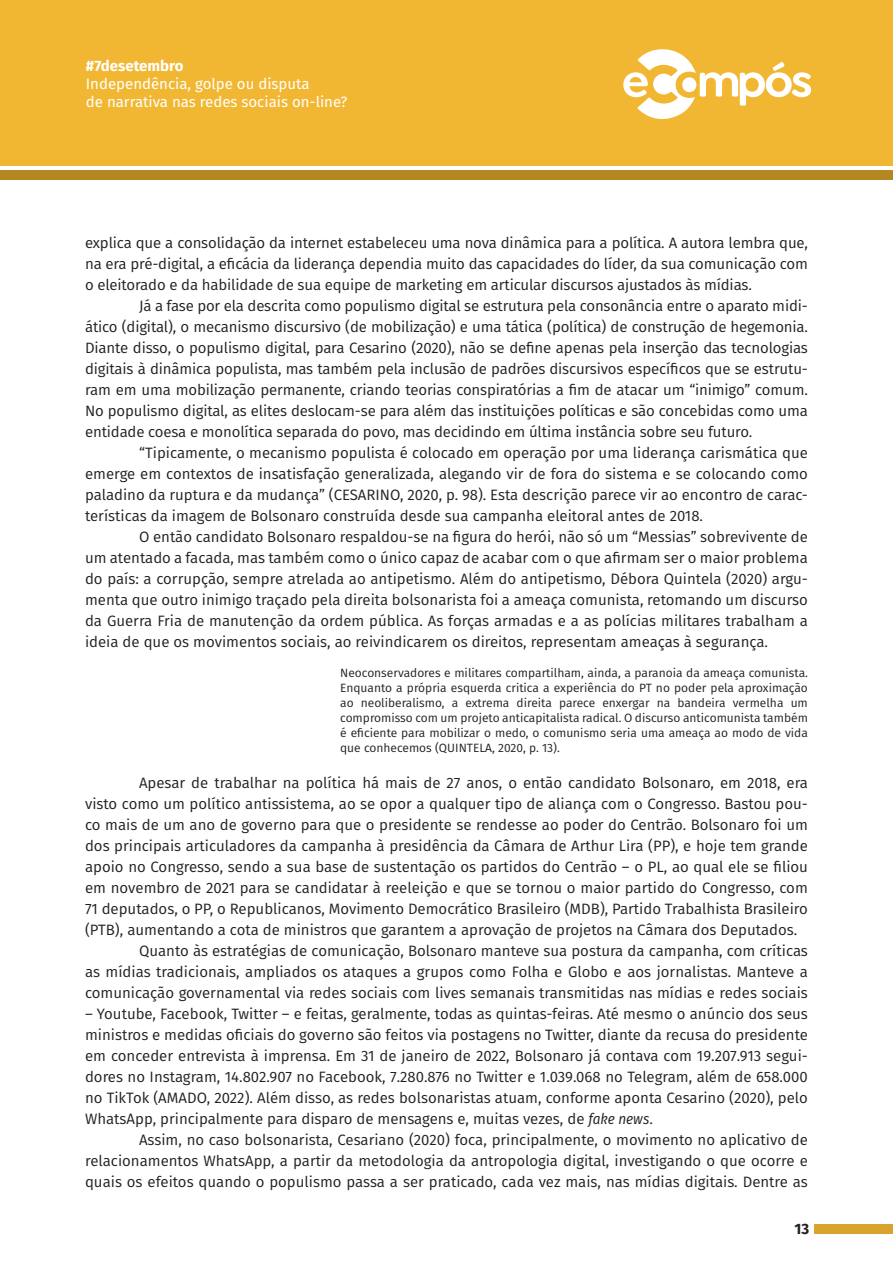
<style>
.page{position:relative;width:893px;height:1263px;background:#fff}
.page>*{position:absolute;margin:0;border:0;box-sizing:border-box;transform-origin:0 0}
.Texto{font:15px/21px "Fira Sans";color:#231f20;text-align:justify}
.t1{font:15px/18px "Fira Sans";color:#fff}
.t2{font:700 15px "Fira Sans";color:#fff}
.t3{font:700 15px "Fira Sans";color:#231f20}
.Citação__3_Linhas{font:12px/15px "Fira Sans";color:#231f20;text-align:justify}
.s1{font-family:"Fira Sans Condensed";font-style:italic}
</style>
<div class="page">
<div style="left:0;top:0;width:893px;height:166px;background:#f2b732"></div>
<div style="left:0;top:170px;width:893px;height:10px;background:#b48723"></div>
<div style="left:814px;top:1224px;width:79px;height:9px;background:#d9a42c"></div>
<svg style="left:623px;top:49px;width:188px;height:70px"></svg>
<p class="t2" style="left:86px;top:53px;width:99px">#7desetembro</p>
<p class="t1" style="left:86px;top:75px;width:263px">Independência, golpe ou disputa<br>de narrativa nas redes sociais on-line?</p>
<p class="Texto" style="left:85px;top:232px;width:724px">explica que a consolidação da internet estabeleceu uma nova dinâmica para a política. A autora lembra que, na era pré-digital, a eficácia da liderança dependia muito das capacidades do líder, da sua comunicação com o eleitorado e da habilidade de sua equipe de marketing em articular discursos ajustados às mídias.</p>
<p class="Texto" style="left:85px;top:295px;width:724px;text-indent:54px">Já a fase por ela descrita como populismo digital se estrutura pela consonância entre o aparato midi&shy;ático (digital), o mecanismo discursivo (de mobilização) e uma tática (política) de construção de hegemonia.<br>Diante disso, o populismo digital, para Cesarino (2020), não se define apenas pela inserção das tecnologias digitais à dinâmica populista, mas também pela inclusão de padrões discursivos específicos que se estrutu&shy;ram em uma mobilização permanente, criando teorias conspiratórias a fim de atacar um “inimigo” comum.<br>No populismo digital, as elites deslocam-se para além das instituições políticas e são concebidas como uma entidade coesa e monolítica separada do povo, mas decidindo em última instância sobre seu futuro.</p>
<p class="Texto" style="left:85px;top:442px;width:724px;text-indent:54px">“Tipicamente, o mecanismo populista é colocado em operação por uma liderança carismática que emerge em contextos de insatisfação generalizada, alegando vir de fora do sistema e se colocando como paladino da ruptura e da mudança” (CESARINO, 2020, p. 98). Esta descrição parece vir ao encontro de carac&shy;terísticas da imagem de Bolsonaro construída desde sua campanha eleitoral antes de 2018.</p>
<p class="Texto" style="left:85px;top:526px;width:724px;text-indent:54px">O então candidato Bolsonaro respaldou-se na figura do herói, não só um “Messias” sobrevivente de um atentado a facada, mas também como o único capaz de acabar com o que afirmam ser o maior problema do país: a corrupção, sempre atrelada ao antipetismo. Além do antipetismo, Débora Quintela (2020) argu&shy;menta que outro inimigo traçado pela direita bolsonarista foi a ameaça comunista, retomando um discurso da Guerra Fria de manutenção da ordem pública. As forças armadas e a as polícias militares trabalham a ideia de que os movimentos sociais, ao reivindicarem os direitos, representam ameaças à segurança.</p>
<p class="Citação__3_Linhas" style="left:340px;top:665px;width:469px">Neoconservadores e militares compartilham, ainda, a paranoia da ameaça comunista.<br>Enquanto a própria esquerda critica a experiência do PT no poder pela aproximação ao neoliberalismo, a extrema direita parece enxergar na bandeira vermelha um compromisso com um projeto anticapitalista radical. O discurso anticomunista também é eficiente para mobilizar o medo, o comunismo seria uma ameaça ao modo de vida que conhecemos (QUINTELA, 2020, p. 13).</p>
<p class="Texto" style="left:85px;top:772px;width:724px;text-indent:54px">Apesar de trabalhar na política há mais de 27 anos, o então candidato Bolsonaro, em 2018, era visto como um político antissistema, ao se opor a qualquer tipo de aliança com o Congresso. Bastou pou&shy;co mais de um ano de governo para que o presidente se rendesse ao poder do Centrão. Bolsonaro foi um dos principais articuladores da campanha à presidência da Câmara de Arthur Lira (PP), e hoje tem grande apoio no Congresso, sendo a sua base de sustentação os partidos do Centrão – o PL, ao qual ele se filiou em novembro de 2021 para se candidatar à reeleição e que se tornou o maior partido do Congresso, com 71 deputados, o PP, o Republicanos, Movimento Democrático Brasileiro (MDB), Partido Trabalhista Brasileiro (PTB), aumentando a cota de ministros que garantem a aprovação de projetos na Câmara dos Deputados.</p>
<p class="Texto" style="left:85px;top:940px;width:724px;text-indent:54px">Quanto às estratégias de comunicação, Bolsonaro manteve sua postura da campanha, com críticas as mídias tradicionais, ampliados os ataques a grupos como Folha e Globo e aos jornalistas. Manteve a comunicação governamental via redes sociais com lives semanais transmitidas nas mídias e redes sociais</p>
<p class="Texto" style="left:85px;top:1003px;width:724px">– Youtube, Facebook, Twitter – e feitas, geralmente, todas as quintas-feiras. Até mesmo o anúncio dos seus ministros e medidas oficiais do governo são feitos via postagens no Twitter, diante da recusa do presidente em conceder entrevista à imprensa. Em 31 de janeiro de 2022, Bolsonaro já contava com 19.207.913 segui&shy;dores no Instagram, 14.802.907 no Facebook, 7.280.876 no Twitter e 1.039.068 no Telegram, além de 658.000 no TikTok (AMADO, 2022). Além disso, as redes bolsonaristas atuam, conforme aponta Cesarino (2020), pelo WhatsApp, principalmente para disparo de mensagens e, muitas vezes, de <span class="s1">fake news</span>.</p>
<p class="Texto" style="left:85px;top:1129px;width:724px;text-indent:54px">Assim, no caso bolsonarista, Cesariano (2020) foca, principalmente, o movimento no aplicativo de relacionamentos WhatsApp, a partir da metodologia da antropologia digital, investigando o que ocorre e quais os efeitos quando o populismo passa a ser praticado, cada vez mais, nas mídias digitais. Dentre as</p>
<p class="t3" style="left:794px;top:1216px;width:16px">13</p>
</div>
